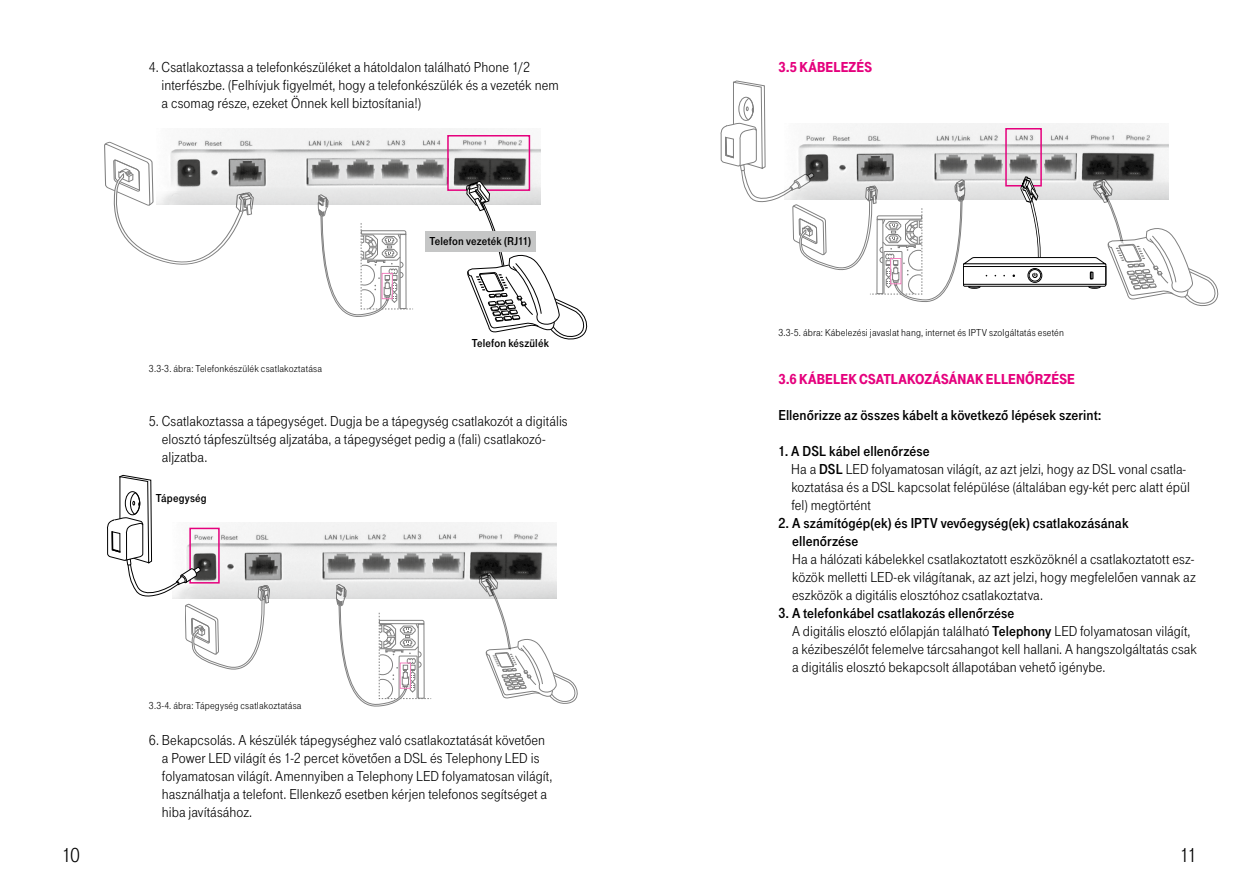
<style>
.page{position:relative;width:1259px;height:893px;background:#fff}
.page>*{position:absolute;margin:0;border:0;box-sizing:border-box;transform-origin:0 0}
.t1{font:21px "Tele Grotesk H Norm";color:#000}
.t2{font:15px/18px "Tele Grotesk H Norm";letter-spacing:.005em;color:#000}
.t3{font:700 15px/18px "Tele Grotesk H";letter-spacing:.005em;color:#000}
.t4{font:15px "Tele Grotesk H Ultr";letter-spacing:.01em;color:#e5007d}
.t5{font:700 12px "Tele Grotesk H";letter-spacing:.01em;color:#000}
.t6{font:10.5px "Tele Grotesk H Norm";letter-spacing:.02em;color:#000}
.s1{font-family:"Tele Grotesk H";font-weight:700}
</style>
<div class="page">
<img style="left:215px;top:129px;width:325px;height:76px">
<svg style="left:104px;top:140px;width:150px;height:125px"></svg>
<svg style="left:318px;top:193px;width:96px;height:124px"></svg>
<div style="left:447px;top:135px;width:83px;height:56px;border:2px solid #e5007d"></div>
<svg style="left:427px;top:181px;width:161px;height:159px"></svg>
<img style="left:270px;top:522px;width:286px;height:76px">
<svg style="left:336px;top:583px;width:96px;height:124px"></svg>
<svg style="left:460px;top:572px;width:118px;height:132px"></svg>
<svg style="left:107px;top:475px;width:163px;height:195px"></svg>
<svg style="left:720px;top:80px;width:499px;height:226px"></svg>
<p class="t2" style="left:162px;top:58px;width:399px;text-indent:-13px">4. Csatlakoztassa a telefonkészüléket a hátoldalon található Phone 1/2 interfészbe. (Felhívjuk figyelmét, hogy a telefonkészülék és a vezeték nem a csomag része, ezeket Önnek kell biztosítania!)</p>
<p class="t5" style="left:429px;top:234px;width:103px">Telefon vezeték (RJ11)</p>
<p class="t6" style="left:149px;top:363px;width:175px">3.3-3. ábra: Telefonkészülék csatlakoztatása</p>
<p class="t5" style="left:472px;top:336px;width:79px">Telefon készülék</p>
<p class="t2" style="left:162px;top:413px;width:407px;text-indent:-13px">5. Csatlakoztassa a tápegységet. Dugja be a tápegység csatlakozót a digitális elosztó tápfeszültség aljzatába, a tápegységet pedig a (fali) csatlakozó&shy;aljzatba.</p>
<p class="t5" style="left:156px;top:491px;width:52px">Tápegység</p>
<p class="t6" style="left:149px;top:700px;width:154px">3.3-4. ábra: Tápegység csatlakoztatása</p>
<p class="t2" style="left:162px;top:731px;width:392px;text-indent:-13px">6. Bekapcsolás. A készülék tápegységhez való csatlakoztatását követően a Power LED világít és 1-2 percet követően a DSL és Telephony LED is folyamatosan világít. Amennyiben a Telephony LED folyamatosan világít, használhatja a telefont. Ellenkező esetben kérjen telefonos segítséget a hiba javításához.</p>
<p class="t4" style="left:778px;top:58px;width:95px">3.5 KÁBELEZÉS</p>
<p class="t6" style="left:778px;top:327px;width:287px">3.3-5. ábra: Kábelezési javaslat hang, internet és IPTV szolgáltatás esetén</p>
<p class="t4" style="left:778px;top:371px;width:298px">3.6 KÁBELEK CSATLAKOZÁSÁNAK ELLENŐRZÉSE</p>
<p class="t3" style="left:778px;top:406px;width:324px">Ellenőrizze az összes kábelt a következő lépések szerint:</p>
<p class="t3" style="left:778px;top:442px;width:153px">1. A DSL kábel ellenőrzése</p>
<p class="t2" style="left:791px;top:461px;width:400px">Ha a <span class="s1">DSL</span> LED folyamatosan világít, az azt jelzi, hogy az DSL vonal csatla&shy;koztatása és a DSL kapcsolat felépülése (általában egy-két perc alatt épül fel) megtörtént</p>
<p class="t3" style="left:792px;top:514px;width:338px;text-indent:-14px">2. A számítógép(ek) és IPTV vevőegység(ek) csatlakozásának ellenőrzése</p>
<p class="t2" style="left:792px;top:551px;width:405px">Ha a hálózati kábelekkel csatlakoztatott eszközöknél a csatlakoztatott esz&shy;közök melletti LED-ek világítanak, az azt jelzi, hogy megfelelően vannak az eszközök a digitális elosztóhoz csatlakoztatva.</p>
<p class="t3" style="left:778px;top:604px;width:237px">3. A telefonkábel csatlakozás ellenőrzése</p>
<p class="t2" style="left:792px;top:623px;width:406px">A digitális elosztó előlapján található <span class="s1">Telephony</span> LED folyamatosan világít, a kézibeszélőt felemelve tárcsahangot kell hallani. A hangszolgáltatás csak a digitális elosztó bekapcsolt állapotában vehető igénybe.</p>
<h1 class="t1" style="left:62px;top:843px;width:20px">10</h1>
<h1 class="t1" style="left:1179px;top:843px;width:19px">11</h1>
</div>
